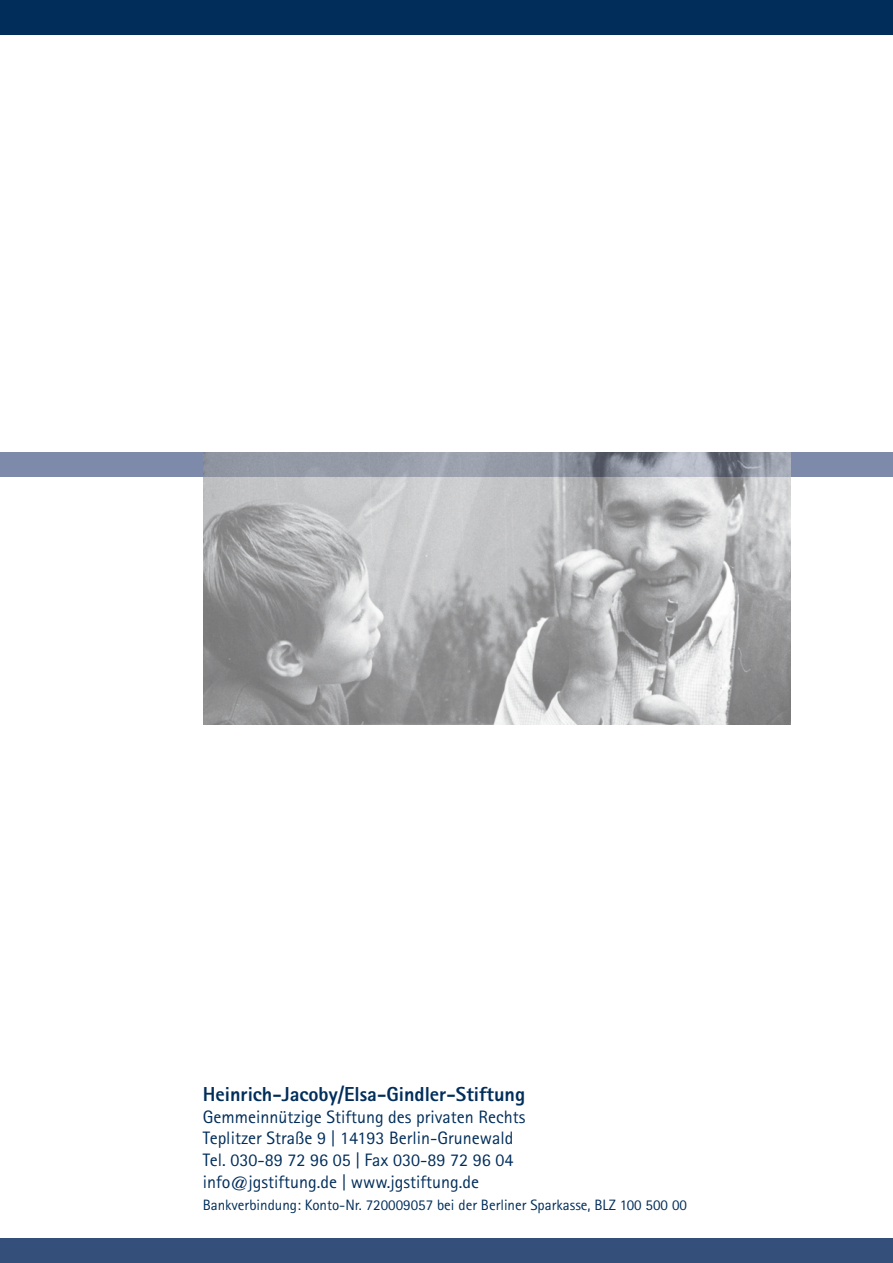
<style>
.page{position:relative;width:893px;height:1263px;background:#fff}
.page>*{position:absolute;margin:0;border:0;box-sizing:border-box;transform-origin:0 0}
.t1{font:800 20.25px "Rotis Sans Serif";color:#002d5a}
.t2{font:18px/21.6px "Rotis Sans Serif";color:#002d5a}
.t3{font:15px "Rotis Sans Serif";color:#002d5a}
</style>
<div class="page">
<div style="left:0;top:452px;width:893px;height:24px;background:#7e8aa9"></div>
<img style="left:203px;top:452px;width:587px;height:272px">
<div style="left:0;top:0;width:893px;height:34px;background:#002d5a"></div>
<div style="left:0;top:1238px;width:893px;height:25px;background:#344f79"></div>
<p class="t1" style="left:203px;top:1081px;width:324px">Heinrich-Jacoby/Elsa-Gindler-Stiftung</p>
<p class="t2" style="left:203px;top:1106px;width:324px">Gemmeinnützige Stiftung des privaten Rechts Teplitzer Straße 9 | 14193 Berlin-Grunewald Tel. 030-89 72 96 05 | Fax 030-89 72 96 04 info@jgstiftung.de | www.jgstiftung.de</p>
<p class="t3" style="left:203px;top:1196px;width:486px">Bankverbindung: Konto-Nr. 720009057 bei der Berliner Sparkasse, BLZ 100 500 00</p>
</div>
